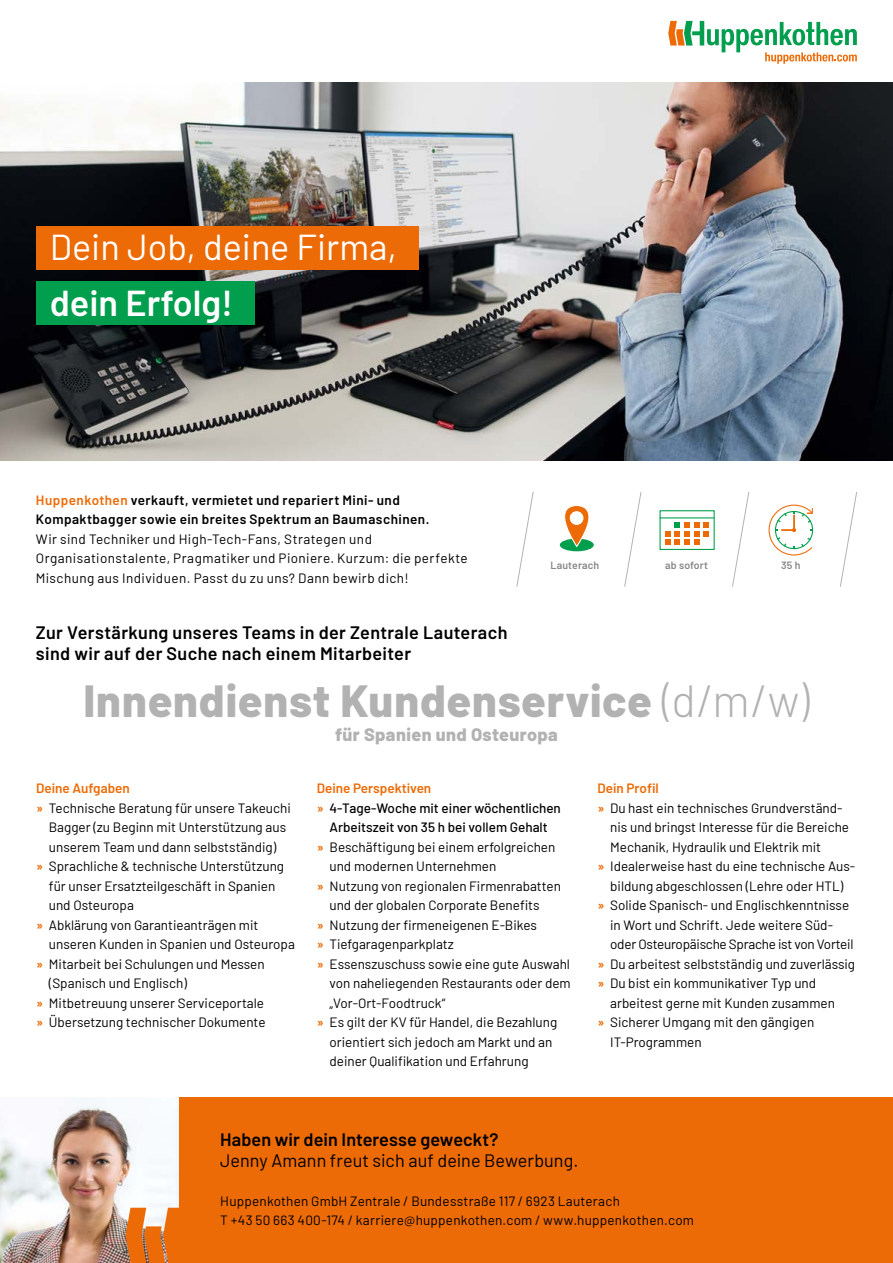
<style>
.page{position:relative;width:893px;height:1263px;background:#fff}
.page>*{position:absolute;margin:0;border:0;box-sizing:border-box;transform-origin:0 0}
.t1{font:800 45px "Barlow";letter-spacing:.02em;color:#b3b2b2}
.t2{font:36px "Barlow";color:#fff}
.t3{font:600 36px "Barlow";color:#fff}
.t4{font:600 18px/21px "Barlow";letter-spacing:.02em;color:#000}
.t5{font:18px "Barlow";color:#000}
.t6{font:800 18px "Barlow";letter-spacing:.02em;color:#b3b2b2}
.t7{font:13.5px/19.5px "Barlow";color:#000}
.t8{font:13.5px/19.5px "Barlow";letter-spacing:.03em;color:#000}
.t9{font:600 13.5px/19.5px "Barlow";letter-spacing:.035em;color:#000}
.t10{font:500 13.5px "Barlow";color:#000}
.t11{font:600 13.5px "Barlow";color:#ed6b06}
.t12{font:13.5px "Barlow";letter-spacing:-.02em;color:#000}
.t13{font:600 10.5px "Barlow";letter-spacing:.015em;color:#878787}
.s1{color:#ed6b06}
.s2{font-weight:300}
.s3{font-weight:600;color:#ed6b06}
</style>
<div class="page">
<img style="left:0;top:82px;width:893px;height:379px">
<svg style="left:668px;top:21px;width:189px;height:43px"></svg>
<svg style="left:624px;top:492px;width:17px;height:95px"></svg>
<svg style="left:732px;top:492px;width:17px;height:95px"></svg>
<svg style="left:516px;top:492px;width:18px;height:95px"></svg>
<svg style="left:840px;top:492px;width:17px;height:95px"></svg>
<svg style="left:768px;top:504px;width:46px;height:52px"></svg>
<div style="left:659px;top:510px;width:56px;height:40px;border:1px solid #009e4d"></div>
<hr style="left:659px;top:517px;width:55px;height:1px;background:#009e4d">
<svg style="left:665px;top:522px;width:44px;height:23px"></svg>
<div style="left:560px;top:539px;width:34px;height:12px;background:#009e4d;border-radius:50%"></div>
<svg style="left:559px;top:505px;width:35px;height:43px"></svg>
<div style="left:570px;top:511px;width:13px;height:14px;background:#fff;border-radius:50%"></div>
<div style="left:36px;top:227px;width:383px;height:43px;background:#ed6b06"></div>
<div style="left:36px;top:282px;width:218px;height:43px;background:#009e4d"></div>
<div style="left:179px;top:1097px;width:714px;height:166px;background:#ed6b06"></div>
<img style="left:0;top:1097px;width:179px;height:166px">
<svg style="left:126px;top:1208px;width:53px;height:55px"></svg>
<h2 class="t2" style="left:50px;top:221px;width:349px">Dein Job, deine Firma,</h2>
<h2 class="t3" style="left:50px;top:277px;width:185px">dein Erfolg!</h2>
<p class="t9" style="left:36px;top:489px;width:395px"><span class="s1">Huppenkothen</span> verkauft, vermietet und repariert Mini- und<br>Kompaktbagger sowie ein breites Spektrum an Baumaschinen.</p>
<p class="t8" style="left:36px;top:528px;width:433px">Wir sind Techniker und High-Tech-Fans, Strategen und<br>Organisationstalente, Pragmatiker und Pioniere. Kurzum: die perfekte<br>Mischung aus Individuen. Passt du zu uns? Dann bewirb dich!</p>
<h3 class="t4" style="left:36px;top:621px;width:473px">Zur Verstärkung unseres Teams in der Zentrale Lauterach sind wir auf der Suche nach einem Mitarbeiter</h3>
<p class="t13" style="left:551px;top:557px;width:50px">Lauterach</p>
<p class="t13" style="left:665px;top:557px;width:44px">ab sofort</p>
<p class="t13" style="left:781px;top:557px;width:21px">35 h</p>
<h1 class="t1" style="left:84px;top:667px;width:727px">Innendienst Kundenservice <span class="s2">(d/m/w)</span></h1>
<h3 class="t6" style="left:335px;top:721px;width:224px">für Spanien und Osteuropa</h3>
<p class="t11" style="left:36px;top:778px;width:95px">Deine Aufgaben</p>
<p class="t7" style="left:36px;top:797px;width:256px"><span class="s3">»</span> Technische Beratung für unsere Takeuchi</p>
<p class="t7" style="left:49px;top:817px;width:239px">Bagger (zu Beginn mit Unterstützung aus</p>
<p class="t7" style="left:49px;top:836px;width:229px">unserem Team und dann selbstständig)</p>
<p class="t7" style="left:36px;top:856px;width:250px"><span class="s3">»</span> Sprachliche &amp; technische Unterstützung</p>
<p class="t7" style="left:49px;top:875px;width:228px">für unser Ersatzteilgeschäft in Spanien</p>
<p class="t7" style="left:49px;top:895px;width:87px">und Osteuropa</p>
<p class="t7" style="left:36px;top:914px;width:224px"><span class="s3">»</span> Abklärung von Garantieanträgen mit</p>
<p class="t7" style="left:49px;top:933px;width:248px">unseren Kunden in Spanien und Osteuropa</p>
<p class="t7" style="left:36px;top:953px;width:230px"><span class="s3">»</span> Mitarbeit bei Schulungen und Messen</p>
<p class="t7" style="left:49px;top:972px;width:139px">(Spanisch und Englisch)</p>
<p class="t7" style="left:36px;top:992px;width:229px"><span class="s3">»</span> Mitbetreuung unserer Serviceportale</p>
<p class="t7" style="left:36px;top:1011px;width:231px"><span class="s3">»</span> Übersetzung technischer Dokumente</p>
<p class="t11" style="left:317px;top:779px;width:116px">Deine Perspektiven</p>
<p class="t10" style="left:317px;top:798px;width:246px"><span class="s3">»</span> 4-Tage-Woche mit einer wöchentlichen</p>
<p class="t10" style="left:330px;top:818px;width:220px">Arbeitszeit von 35 h bei vollem Gehalt</p>
<p class="t7" style="left:317px;top:836px;width:240px"><span class="s3">»</span> Beschäftigung bei einem erfolgreichen</p>
<p class="t7" style="left:330px;top:856px;width:168px">und modernen Unternehmen</p>
<p class="t7" style="left:317px;top:875px;width:246px"><span class="s3">»</span> Nutzung von regionalen Firmenrabatten</p>
<p class="t7" style="left:330px;top:895px;width:212px">und der globalen Corporate Benefits</p>
<p class="t7" style="left:317px;top:914px;width:222px"><span class="s3">»</span> Nutzung der firmeneigenen E-Bikes</p>
<p class="t7" style="left:317px;top:934px;width:138px"><span class="s3">»</span> Tiefgaragenparkplatz</p>
<p class="t7" style="left:317px;top:953px;width:255px"><span class="s3">»</span> Essenszuschuss sowie eine gute Auswahl</p>
<p class="t7" style="left:330px;top:973px;width:243px">von naheliegenden Restaurants oder dem</p>
<p class="t7" style="left:330px;top:992px;width:117px">„Vor-Ort-Foodtruck“</p>
<p class="t7" style="left:317px;top:1012px;width:242px"><span class="s3">»</span> Es gilt der KV für Handel, die Bezahlung</p>
<p class="t7" style="left:330px;top:1031px;width:224px">orientiert sich jedoch am Markt und an</p>
<p class="t7" style="left:330px;top:1051px;width:201px">deiner Qualifikation und Erfahrung</p>
<p class="t11" style="left:597px;top:779px;width:63px">Dein Profil</p>
<p class="t7" style="left:597px;top:797px;width:246px"><span class="s3">»</span> Du hast ein technisches Grundverständ-</p>
<p class="t7" style="left:610px;top:817px;width:240px">nis und bringst Interesse für die Bereiche</p>
<p class="t7" style="left:610px;top:836px;width:212px">Mechanik, Hydraulik und Elektrik mit</p>
<p class="t7" style="left:597px;top:856px;width:259px"><span class="s3">»</span> Idealerweise hast du eine technische Aus-</p>
<p class="t7" style="left:610px;top:875px;width:235px">bildung abgeschlossen (Lehre oder HTL)</p>
<p class="t7" style="left:597px;top:895px;width:253px"><span class="s3">»</span> Solide Spanisch- und Englischkenntnisse</p>
<p class="t7" style="left:610px;top:914px;width:224px">in Wort und Schrift. Jede weitere Süd-</p>
<p class="t12" style="left:610px;top:935px;width:245px">oder Osteuropäische Sprache ist von Vorteil</p>
<p class="t7" style="left:597px;top:953px;width:259px"><span class="s3">»</span> Du arbeitest selbstständig und zuverlässig</p>
<p class="t7" style="left:597px;top:973px;width:220px"><span class="s3">»</span> Du bist ein kommunikativer Typ und</p>
<p class="t7" style="left:610px;top:992px;width:226px">arbeitest gerne mit Kunden zusammen</p>
<p class="t7" style="left:597px;top:1012px;width:218px"><span class="s3">»</span> Sicherer Umgang mit den gängigen</p>
<p class="t7" style="left:610px;top:1031px;width:93px">IT-Programmen</p>
<h3 class="t4" style="left:220px;top:1127px;width:280px">Haben wir dein Interesse geweckt?</h3>
<h3 class="t5" style="left:220px;top:1147px;width:360px">Jenny Amann freut sich auf deine Bewerbung.</h3>
<p class="t7" style="left:220px;top:1190px;width:475px">Huppenkothen GmbH Zentrale / Bundesstraße 117 / 6923 Lauterach<br>T +43 50 663 400-174 / karriere@huppenkothen.com / www.huppenkothen.com</p>
</div>
